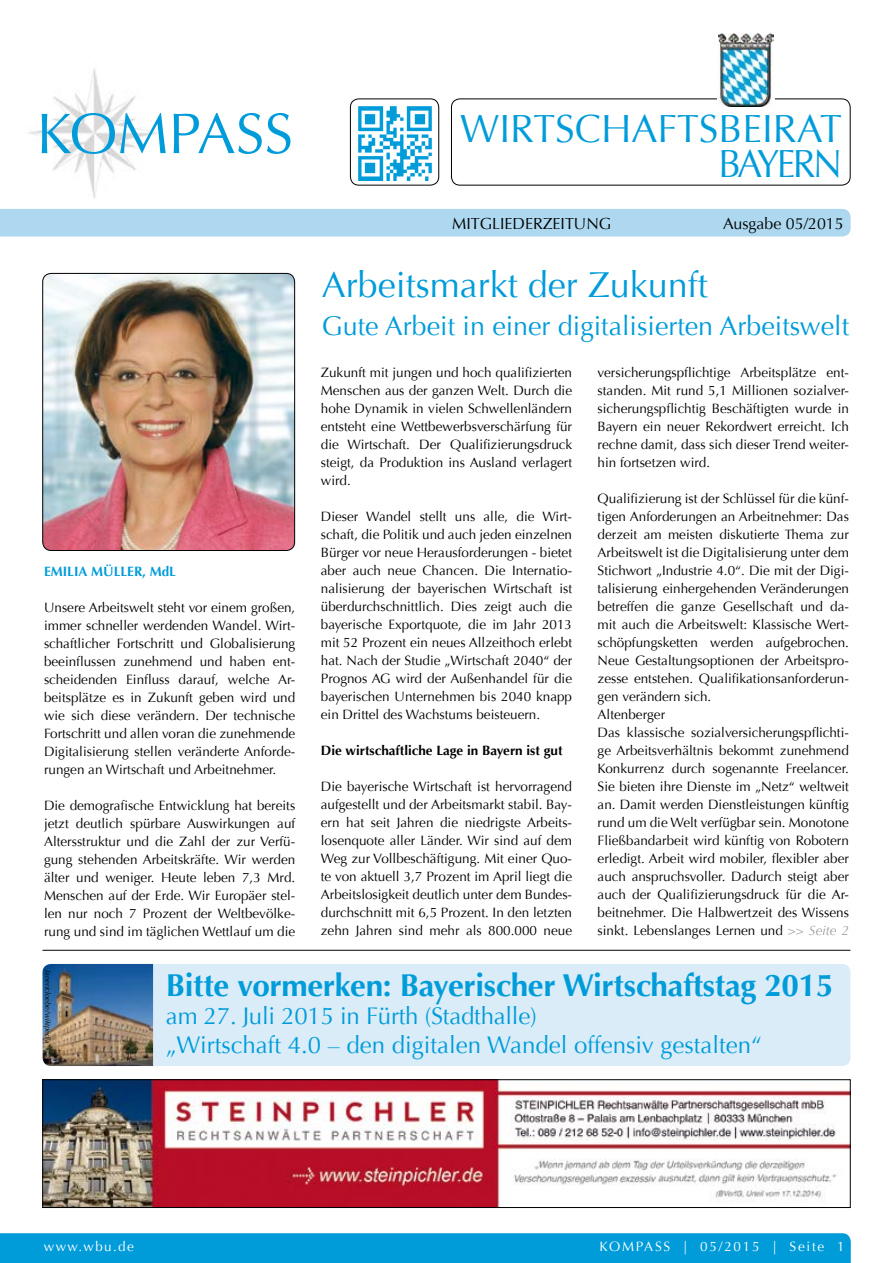
<style>
.page{position:relative;width:893px;height:1263px;background:#fff}
.page>*{position:absolute;margin:0;border:0;box-sizing:border-box;transform-origin:0 0}
.t1{font:57.45px "Optima";color:#009cda}
.t2{font:39.15px/35.2px "Optima";color:#009cda;text-align:right}
.t3{font:36px "Optima";color:#009cda}
.t4{font:700 31.5px "Optima";letter-spacing:-.01em;color:#009cda}
.t5{font:27px "Optima";color:#009cda}
.t6{font:24px/28.8px "Optima";color:#009cda}
.t7{font:16.05px "Optima";color:#000}
.t8{font:13.5px/18px "Optima";color:#000;text-align:justify}
.t9{font:700 13.5px "Optima";color:#000}
.t10{font:13.5px "Optima";letter-spacing:.13em;color:#fff}
.t11{font:700 13.5px "Optima";color:#009cda}
.t12{font:italic 7.5px "Optima";color:#000}
.s1{font-style:italic;color:#9c9e9f}
</style>
<div class="page">
<div style="left:43px;top:964px;width:807px;height:102px;background:#d9ecf8;border-radius:9px"></div>
<div style="left:350px;top:99px;width:89px;height:86px;border:1px solid #000;border-radius:9px"></div>
<div style="left:0;top:1233px;width:851px;height:30px;background:#009cda"></div>
<hr style="left:43px;top:950px;width:807px;height:1px;background:#000">
<img style="left:45px;top:1081px;width:803px;height:125px">
<div style="left:43px;top:1079px;width:807px;height:129px;border:1px solid #000"></div>
<img style="left:29px;top:69px;width:130px;height:130px">
<div style="left:0;top:209px;width:851px;height:27px;background:#add8f0"></div>
<div style="left:451px;top:99px;width:399px;height:86px;border:1px solid #000;border-radius:9px"></div>
<div style="left:717px;top:33px;width:57px;height:77px;background:#fff"></div>
<img style="left:719px;top:33px;width:55px;height:74px">
<img style="left:358px;top:106px;width:74px;height:74px">
<img style="left:43px;top:273px;width:252px;height:277px">
<div style="left:43px;top:273px;width:252px;height:278px;border:1px solid #000;border-radius:9px"></div>
<img style="left:43px;top:964px;width:110px;height:102px">
<h1 class="t1" style="left:37px;top:100px;width:258px">KOMPASS</h1>
<p class="t11" style="left:44px;top:563px;width:134px">EMILIA MÜLLER, MdL</p>
<p class="t8" style="left:44px;top:598px;width:253px">Unsere Arbeitswelt steht vor einem großen, immer schneller werdenden Wandel. Wirt&shy;schaftlicher Fortschritt und Globalisierung beeinflussen zunehmend und haben ent&shy;scheidenden Einfluss darauf, welche Ar&shy;beitsplätze es in Zukunft geben wird und wie sich diese verändern. Der technische Fortschritt und allen voran die zunehmende Digitalisierung stellen veränderte Anforde&shy;rungen an Wirtschaft und Arbeitnehmer.</p>
<p class="t8" style="left:44px;top:796px;width:253px">Die demografische Entwicklung hat bereits jetzt deutlich spürbare Auswirkungen auf Altersstruktur und die Zahl der zur Verfü&shy;gung stehenden Arbeitskräfte. Wir werden älter und weniger. Heute leben 7,3 Mrd.<br>Menschen auf der Erde. Wir Europäer stel&shy;len nur noch 7 Prozent der Weltbevölke&shy;rung und sind im täglichen Wettlauf um die</p>
<h2 class="t2" style="left:460px;top:112px;width:383px">WIRTSCHAFTSBEIRAT<br>BAYERN</h2>
<p class="t7" style="left:452px;top:214px;width:161px">MITGLIEDERZEITUNG</p>
<p class="t7" style="left:723px;top:214px;width:122px">Ausgabe 05/2015</p>
<h3 class="t3" style="left:322px;top:264px;width:388px">Arbeitsmarkt der Zukunft</h3>
<h3 class="t5" style="left:322px;top:310px;width:529px">Gute Arbeit in einer digitalisierten Arbeitswelt</h3>
<p class="t8" style="left:321px;top:364px;width:253px">Zukunft mit jungen und hoch qualifizierten Menschen aus der ganzen Welt. Durch die hohe Dynamik in vielen Schwellenländern entsteht eine Wettbewerbsverschärfung für die Wirtschaft. Der Qualifizierungsdruck steigt, da Produktion ins Ausland verlagert wird.</p>
<p class="t8" style="left:321px;top:508px;width:253px">Dieser Wandel stellt uns alle, die Wirt&shy;schaft, die Politik und auch jeden einzelnen Bürger vor neue Herausforderungen - bietet aber auch neue Chancen. Die Internatio&shy;nalisierung der bayerischen Wirtschaft ist überdurchschnittlich. Dies zeigt auch die bayerische Exportquote, die im Jahr 2013 mit 52 Prozent ein neues Allzeithoch erlebt hat. Nach der Studie „Wirtschaft 2040“ der Prognos AG wird der Außenhandel für die bayerischen Unternehmen bis 2040 knapp ein Drittel des Wachstums beisteuern.</p>
<p class="t9" style="left:321px;top:743px;width:243px">Die wirtschaftliche Lage in Bayern ist gut</p>
<p class="t8" style="left:321px;top:778px;width:253px">Die bayerische Wirtschaft ist hervorragend aufgestellt und der Arbeitsmarkt stabil. Bay&shy;ern hat seit Jahren die niedrigste Arbeits&shy;losenquote aller Länder. Wir sind auf dem Weg zur Vollbeschäftigung. Mit einer Quo&shy;te von aktuell 3,7 Prozent im April liegt die Arbeitslosigkeit deutlich unter dem Bundes&shy;durchschnitt mit 6,5 Prozent. In den letzten zehn Jahren sind mehr als 800.000 neue</p>
<p class="t8" style="left:598px;top:364px;width:253px">versicherungspflichtige Arbeitsplätze ent&shy;standen. Mit rund 5,1 Millionen sozialver&shy;sicherungspflichtig Beschäftigten wurde in Bayern ein neuer Rekordwert erreicht. Ich rechne damit, dass sich dieser Trend weiter&shy;hin fortsetzen wird.</p>
<p class="t8" style="left:598px;top:490px;width:253px;text-align:left">Qualifizierung ist der Schlüssel für die künf&shy;tigen Anforderungen an Arbeitnehmer: Das derzeit am meisten diskutierte Thema zur Arbeitswelt ist die Digitalisierung unter dem Stichwort „Industrie 4.0“. Die mit der Digi&shy;talisierung einhergehenden Veränderungen betreffen die ganze Gesellschaft und da&shy;mit auch die Arbeitswelt: Klassische Wert&shy;schöpfungsketten werden aufgebrochen.<br>Neue Gestaltungsoptionen der Arbeitspro&shy;zesse entstehen. Qualifikationsanforderun&shy;gen verändern sich.<br>Altenberger<br>Das klassische sozialversicherungspflichti&shy;ge Arbeitsverhältnis bekommt zunehmend Konkurrenz durch sogenannte Freelancer.<br>Sie bieten ihre Dienste im „Netz“ weltweit an. Damit werden Dienstleistungen künftig rund um die Welt verfügbar sein. Monotone Fließbandarbeit wird künftig von Robotern erledigt. Arbeit wird mobiler, flexibler aber auch anspruchsvoller. Dadurch steigt aber auch der Qualifizierungsdruck für die Ar&shy;beitnehmer. Die Halbwertzeit des Wissens sinkt. Lebenslanges Lernen und <span class="s1">&gt;&gt; Seite 2</span></p>
<p class="t12" style="left:52px;top:970px;width:75px;rotate:90deg">Janericloebe/wikipedia</p>
<h3 class="t4" style="left:166px;top:967px;width:669px">Bitte vormerken: Bayerischer Wirtschaftstag 2015</h3>
<h3 class="t6" style="left:166px;top:1002px;width:597px">am 27. Juli 2015 in Fürth (Stadthalle)<br>„Wirtschaft 4.0 – den digitalen Wandel offensiv gestalten“</h3>
<p class="t10" style="left:44px;top:1239px;width:91px">www.wbu.de</p>
<p class="t10" style="left:599px;top:1239px;width:247px">KOMPASS | 05/2015 | Seite 1</p>
</div>
